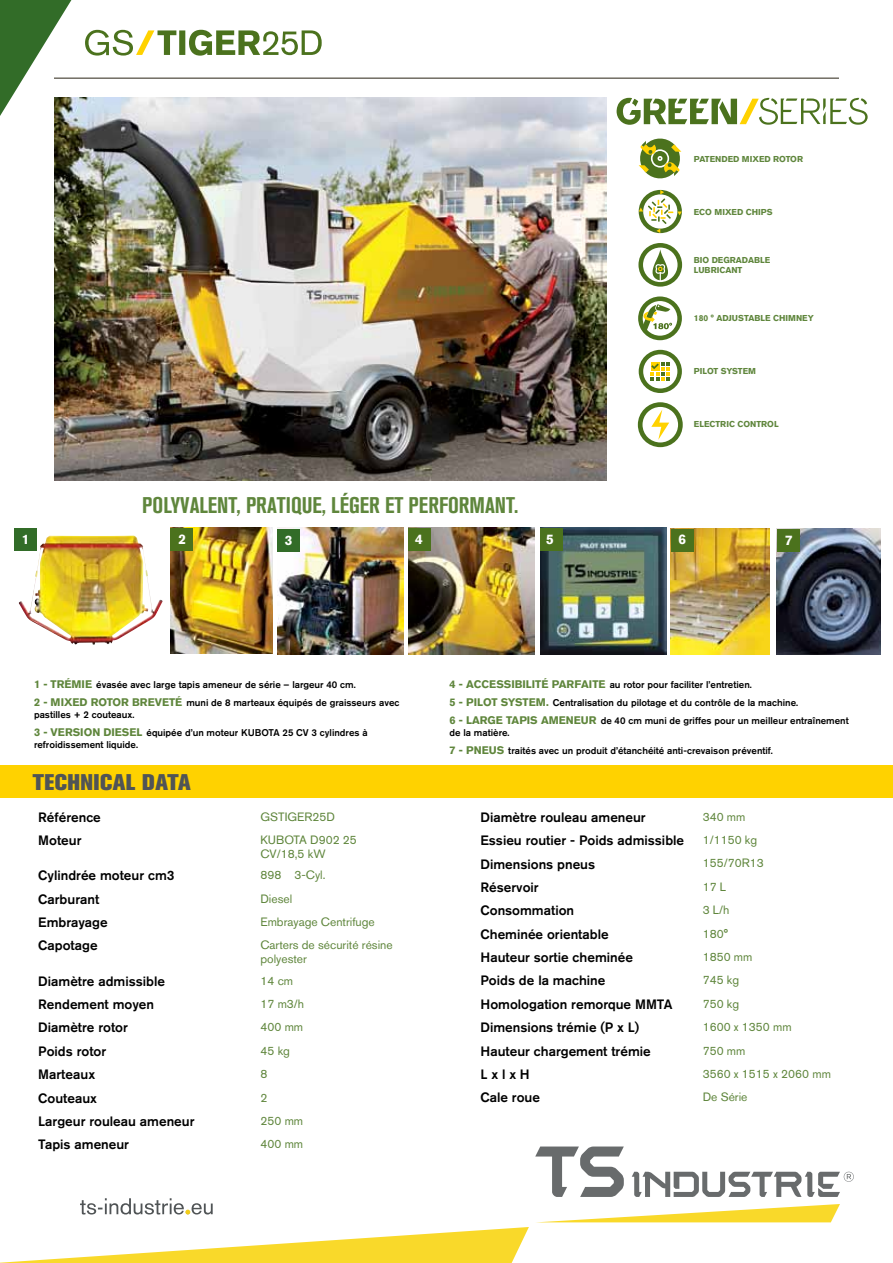
<style>
.page{position:relative;width:893px;height:1263px;background:#fff}
.page>*{position:absolute;margin:0;border:0;box-sizing:border-box;transform-origin:0 0}
.t1{font:700 condensed 22.5px "Akzidenz Grotesk BQ";color:#5f863c}
.t2{font:800 22.5px "Akzidenz Grotesk BQ";letter-spacing:.02em;color:#505456}
.t3{font:500 13.5px "Akzidenz Grotesk BQ";color:#000}
.t4{font:900 13.5px "Akzidenz Grotesk CE";color:#fff}
.t5{font:700 13.5px "Akzidenz Grotesk BQ";color:#fff}
.t6{font:12px/14.4px "Akzidenz Grotesk BQ";color:#5f863c}
.t7{font:500 9.75px/18px "Akzidenz Grotesk BQ";color:#000}
.t8{font:700 8.55px/10.2px "Akzidenz Grotesk BQ";color:#5f863c}
.s1{font-weight:700;font-size:10.95px;color:#5f863c}
</style>
<div class="page">
<hr style="left:54px;top:77px;width:785px;height:2px;background:#716d63">
<div style="left:0;top:765px;width:893px;height:33px;background:#ffd200"></div>
<svg style="left:0;top:0;width:71px;height:116px"></svg>
<svg style="left:543px;top:1204px;width:297px;height:18px"></svg>
<svg style="left:535px;top:1146px;width:89px;height:51px"></svg>
<svg style="left:632px;top:1172px;width:222px;height:25px"></svg>
<svg style="left:0;top:1227px;width:529px;height:36px"></svg>
<svg style="left:80px;top:1198px;width:133px;height:16px"></svg>
<svg style="left:617px;top:98px;width:251px;height:27px"></svg>
<svg style="left:85px;top:30px;width:237px;height:26px"></svg>
<svg style="left:638px;top:138px;width:44px;height:41px"></svg>
<svg style="left:639px;top:190px;width:43px;height:43px"></svg>
<svg style="left:638px;top:243px;width:44px;height:44px"></svg>
<svg style="left:638px;top:296px;width:44px;height:44px"></svg>
<svg style="left:639px;top:350px;width:43px;height:43px"></svg>
<svg style="left:638px;top:402px;width:45px;height:45px"></svg>
<img style="left:170px;top:528px;width:103px;height:126px">
<div style="left:170px;top:528px;width:23px;height:22px;background:#4b721d"></div>
<img style="left:277px;top:528px;width:126px;height:126px">
<img style="left:408px;top:528px;width:126px;height:126px">
<img style="left:540px;top:528px;width:127px;height:126px">
<div style="left:408px;top:528px;width:23px;height:23px;background:#4b721d"></div>
<div style="left:540px;top:528px;width:23px;height:23px;background:#4b721d"></div>
<img style="left:777px;top:529px;width:103px;height:126px">
<img style="left:671px;top:529px;width:98px;height:126px">
<div style="left:671px;top:529px;width:23px;height:22px;background:#4b721d"></div>
<div style="left:777px;top:529px;width:22px;height:22px;background:#4b721d"></div>
<img style="left:38px;top:535px;width:96px;height:30px">
<div style="left:14px;top:528px;width:23px;height:22px;background:#326c28"></div>
<div style="left:277px;top:529px;width:23px;height:22px;background:#326c28"></div>
<img style="left:54px;top:98px;width:553px;height:382px">
<p class="t8" style="left:694px;top:154px;width:111px">PATENDED MIXED ROTOR</p>
<p class="t8" style="left:694px;top:207px;width:80px">ECO MIXED CHIPS</p>
<p class="t8" style="left:694px;top:255px;width:78px">BIO DEGRADABLE<br>LUBRICANT</p>
<p class="t8" style="left:694px;top:313px;width:121px">180 ° ADJUSTABLE CHIMNEY</p>
<p class="t8" style="left:694px;top:366px;width:64px">PILOT SYSTEM</p>
<h1 class="t1" style="left:142px;top:493px;width:378px">POLYVALENT, PRATIQUE, LÉGER ET PERFORMANT.</h1>
<p class="t8" style="left:694px;top:419px;width:86px">ELECTRIC CONTROL</p>
<h2 class="t5" style="left:22px;top:531px;width:9px">1</h2>
<h2 class="t4" style="left:179px;top:530px;width:9px">2</h2>
<h2 class="t5" style="left:285px;top:532px;width:9px">3</h2>
<h2 class="t4" style="left:415px;top:530px;width:9px">4</h2>
<h2 class="t4" style="left:546px;top:530px;width:9px">5</h2>
<h2 class="t4" style="left:678px;top:530px;width:9px">6</h2>
<h2 class="t4" style="left:785px;top:531px;width:9px">7</h2>
<p class="t7" style="left:34px;top:675px;width:367px"><span class="s1">1 - TRÉMIE</span> évasée avec large tapis ameneur de série – largeur 40 cm.<br><span class="s1">2 - MIXED ROTOR BREVETÉ</span> muni de 8 marteaux équipés de graisseurs avec</p>
<p class="t7" style="left:34px;top:705px;width:335px">pastilles + 2 couteaux.<br><span class="s1">3 - VERSION DIESEL</span> équipée d’un moteur KUBOTA 25 CV 3 cylindres à</p>
<p class="t7" style="left:34px;top:735px;width:106px">refroidissement liquide.</p>
<h1 class="t2" style="left:33px;top:769px;width:160px">TECHNICAL DATA</h1>
<h2 class="t3" style="left:38px;top:809px;width:64px">Référence</h2>
<p class="t6" style="left:260px;top:809px;width:76px">GSTIGER25D</p>
<h2 class="t3" style="left:38px;top:832px;width:45px">Moteur</h2>
<p class="t6" style="left:260px;top:833px;width:98px">KUBOTA D902 25<br>CV/18,5 kW</p>
<h2 class="t3" style="left:38px;top:867px;width:138px">Cylindrée moteur cm3</h2>
<p class="t6" style="left:260px;top:868px;width:67px">898 3-Cyl.</p>
<h2 class="t3" style="left:38px;top:891px;width:63px">Carburant</h2>
<p class="t6" style="left:260px;top:891px;width:33px">Diesel</p>
<h2 class="t3" style="left:38px;top:914px;width:71px">Embrayage</h2>
<p class="t6" style="left:260px;top:915px;width:116px">Embrayage Centrifuge</p>
<h2 class="t3" style="left:38px;top:937px;width:61px">Capotage</h2>
<p class="t6" style="left:260px;top:937px;width:134px">Carters de sécurité résine polyester</p>
<h2 class="t3" style="left:38px;top:973px;width:128px">Diamètre admissible</h2>
<p class="t6" style="left:260px;top:973px;width:34px">14 cm</p>
<h2 class="t3" style="left:38px;top:996px;width:117px">Rendement moyen</h2>
<p class="t6" style="left:260px;top:996px;width:45px">17 m3/h</p>
<h2 class="t3" style="left:38px;top:1019px;width:91px">Diamètre rotor</h2>
<p class="t6" style="left:260px;top:1020px;width:44px">400 mm</p>
<h2 class="t3" style="left:38px;top:1043px;width:69px">Poids rotor</h2>
<p class="t6" style="left:260px;top:1043px;width:31px">45 kg</p>
<h2 class="t3" style="left:38px;top:1066px;width:58px">Marteaux</h2>
<p class="t6" style="left:260px;top:1067px;width:8px">8</p>
<h2 class="t3" style="left:38px;top:1089px;width:60px">Couteaux</h2>
<p class="t6" style="left:260px;top:1090px;width:8px">2</p>
<h2 class="t3" style="left:38px;top:1113px;width:158px">Largeur rouleau ameneur</h2>
<p class="t6" style="left:260px;top:1113px;width:44px">250 mm</p>
<h2 class="t3" style="left:38px;top:1136px;width:92px">Tapis ameneur</h2>
<p class="t6" style="left:260px;top:1137px;width:44px">400 mm</p>
<p class="t7" style="left:449px;top:675px;width:401px"><span class="s1">4 - ACCESSIBILITÉ PARFAITE</span> au rotor pour faciliter l’entretien.<br><span class="s1">5 - PILOT SYSTEM.</span> Centralisation du pilotage et du contrôle de la machine.<br><span class="s1">6 - LARGE TAPIS AMENEUR</span> de 40 cm muni de griffes pour un meilleur entraînement</p>
<p class="t7" style="left:449px;top:723px;width:325px">de la matière.<br><span class="s1">7 - PNEUS</span> traités avec un produit d’étanchéité anti-crevaison préventif.</p>
<h2 class="t3" style="left:480px;top:809px;width:167px">Diamètre rouleau ameneur</h2>
<p class="t6" style="left:703px;top:809px;width:44px">340 mm</p>
<h2 class="t3" style="left:480px;top:832px;width:205px">Essieu routier - Poids admissible</h2>
<p class="t6" style="left:703px;top:833px;width:56px">1/1150 kg</p>
<h2 class="t3" style="left:480px;top:855px;width:116px">Dimensions pneus</h2>
<p class="t6" style="left:703px;top:856px;width:62px">155/70R13</p>
<h2 class="t3" style="left:480px;top:879px;width:60px">Réservoir</h2>
<p class="t6" style="left:703px;top:879px;width:25px">17 L</p>
<h2 class="t3" style="left:480px;top:902px;width:95px">Consommation</h2>
<p class="t6" style="left:703px;top:903px;width:28px">3 L/h</p>
<h2 class="t3" style="left:480px;top:926px;width:130px">Cheminée orientable</h2>
<p class="t6" style="left:703px;top:926px;width:27px">180°</p>
<h2 class="t3" style="left:480px;top:949px;width:154px">Hauteur sortie cheminée</h2>
<p class="t6" style="left:703px;top:949px;width:51px">1850 mm</p>
<h2 class="t3" style="left:480px;top:972px;width:126px">Poids de la machine</h2>
<p class="t6" style="left:703px;top:973px;width:38px">745 kg</p>
<h2 class="t3" style="left:480px;top:996px;width:193px">Homologation remorque MMTA</h2>
<p class="t6" style="left:703px;top:996px;width:38px">750 kg</p>
<h2 class="t3" style="left:480px;top:1019px;width:160px">Dimensions trémie (P x L)</h2>
<p class="t6" style="left:703px;top:1020px;width:90px">1600 x 1350 mm</p>
<h2 class="t3" style="left:480px;top:1043px;width:172px">Hauteur chargement trémie</h2>
<p class="t6" style="left:703px;top:1043px;width:44px">750 mm</p>
<h2 class="t3" style="left:480px;top:1066px;width:51px">L x l x H</h2>
<p class="t6" style="left:703px;top:1066px;width:130px">3560 x 1515 x 2060 mm</p>
<h2 class="t3" style="left:480px;top:1089px;width:61px">Cale roue</h2>
<p class="t6" style="left:703px;top:1090px;width:46px">De Série</p>
</div>
